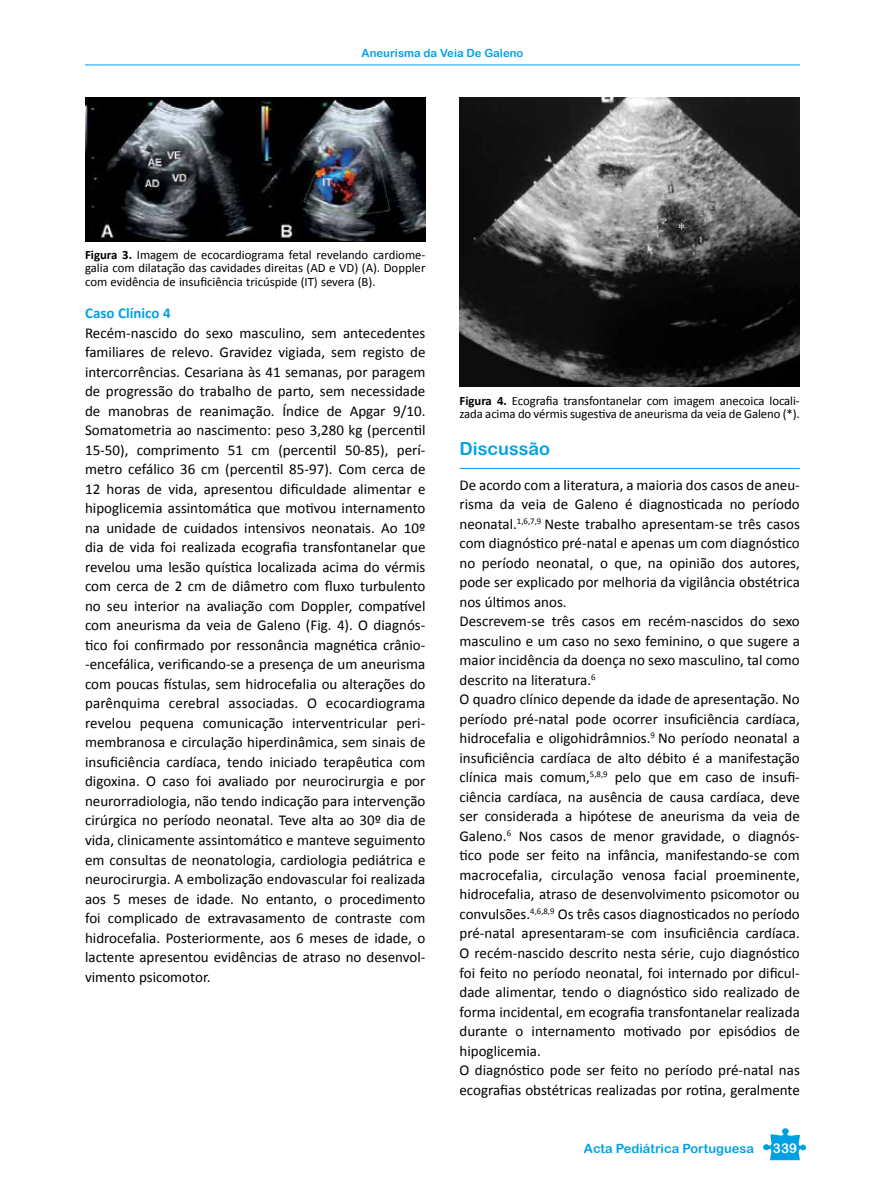
<style>
.page{position:relative;width:885px;height:1191px;background:#fff}
.page>*{position:absolute;margin:0;border:0;box-sizing:border-box;transform-origin:0 0}
.t1{font:18px "Arial Rounded MT Bold";color:#00a1e4}
.t2{font:15px/19.5px "Calibri";color:#000}
.t3{font:13.5px "Arial Rounded MT Bold";color:#fff}
.t4{font:12.75px/13.5px "Calibri";letter-spacing:-.005em;color:#000;text-align:justify}
.t5{font:12.75px "Arial Rounded MT Bold";color:#00a1e4}
.t6{font:11.25px "Arial Rounded MT Bold";color:#00a1e4}
.s1{font-weight:700}
.s2{font-weight:700;color:#00a1e4}
</style>
<div class="page">
<hr style="left:85px;top:65px;width:714px;height:1px;background:#00a1e4">
<svg style="left:763px;top:1128px;width:43px;height:32px"></svg>
<hr style="left:459px;top:468px;width:340px;height:1px;background:#00a1e4">
<img style="left:85px;top:98px;width:340px;height:144px">
<img style="left:459px;top:98px;width:340px;height:288px">
<p class="t6" style="left:361px;top:46px;width:163px">Aneurisma da Veia De Galeno</p>
<p class="t4" style="left:85px;top:247px;width:342px"><span class="s1">Figura 3.</span> Imagem de ecocardiograma fetal revelando cardiome&shy;galia com dilatação das cavidades direitas (AD e VD) (A). Doppler com evidência de insuficiência tricúspide (IT) severa (B).</p>
<p class="t2" style="left:85px;top:303px;width:342px"><span class="s2">Caso Clínico 4<br></span>Recém-nascido do sexo masculino, sem antecedentes familiares de relevo. Gravidez vigiada, sem registo de intercorrências. Cesariana às 41 semanas, por paragem de progressão do trabalho de parto, sem necessidade de manobras de reanimação. Índice de Apgar 9/10.<br>Somatometria ao nascimento: peso 3,280 kg (percentil 15-50), comprimento 51 cm (percentil 50-85), perí&shy;metro cefálico 36 cm (percentil 85-97). Com cerca de 12 horas de vida, apresentou dificuldade alimentar e hipoglicemia assintomática que motivou internamento na unidade de cuidados intensivos neonatais. Ao 10º dia de vida foi realizada ecografia transfontanelar que revelou uma lesão quística localizada acima do vérmis com cerca de 2 cm de diâmetro com fluxo turbulento no seu interior na avaliação com Doppler, compatível com aneurisma da veia de Galeno (Fig. 4). O diagnós&shy;tico foi confirmado por ressonância magnética crânio--encefálica, verificando-se a presença de um aneurisma com poucas fístulas, sem hidrocefalia ou alterações do parênquima cerebral associadas. O ecocardiograma revelou pequena comunicação interventricular peri&shy;membranosa e circulação hiperdinâmica, sem sinais de insuficiência cardíaca, tendo iniciado terapêutica com digoxina. O caso foi avaliado por neurocirurgia e por neurorradiologia, não tendo indicação para intervenção cirúrgica no período neonatal. Teve alta ao 30º dia de vida, clinicamente assintomático e manteve seguimento em consultas de neonatologia, cardiologia pediátrica e neurocirurgia. A embolização endovascular foi realizada aos 5 meses de idade. No entanto, o procedimento foi complicado de extravasamento de contraste com hidrocefalia. Posteriormente, aos 6 meses de idade, o lactente apresentou evidências de atraso no desenvol&shy;vimento psicomotor.</p>
<p class="t4" style="left:459px;top:393px;width:342px"><span class="s1">Figura 4.</span> Ecografia transfontanelar com imagem anecoica locali&shy;zada acima do vérmis sugestiva de aneurisma da veia de Galeno (*).</p>
<p class="t1" style="left:459px;top:438px;width:92px">Discussão</p>
<p class="t2" style="left:459px;top:474px;width:342px">De acordo com a literatura, a maioria dos casos de aneu&shy;risma da veia de Galeno é diagnosticada no período neonatal.<sup>1,6,7,9</sup> Neste trabalho apresentam-se três casos com diagnóstico pré-natal e apenas um com diagnóstico no período neonatal, o que, na opinião dos autores, pode ser explicado por melhoria da vigilância obstétrica nos últimos anos.<br>Descrevem-se três casos em recém-nascidos do sexo masculino e um caso no sexo feminino, o que sugere a maior incidência da doença no sexo masculino, tal como descrito na literatura.<sup>6<br></sup>O quadro clínico depende da idade de apresentação. No período pré-natal pode ocorrer insuficiência cardíaca, hidrocefalia e oligohidrâmnios.<sup>9</sup> No período neonatal a insuficiência cardíaca de alto débito é a manifestação clínica mais comum,<sup>5,8,9</sup> pelo que em caso de insufi&shy;ciência cardíaca, na ausência de causa cardíaca, deve ser considerada a hipótese de aneurisma da veia de Galeno.<sup>6</sup> Nos casos de menor gravidade, o diagnós&shy;tico pode ser feito na infância, manifestando-se com macrocefalia, circulação venosa facial proeminente, hidrocefalia, atraso de desenvolvimento psicomotor ou convulsões.<sup>4,6,8,9</sup> Os três casos diagnosticados no período pré-natal apresentaram-se com insuficiência cardíaca.<br>O recém-nascido descrito nesta série, cujo diagnóstico foi feito no período neonatal, foi internado por dificul&shy;dade alimentar, tendo o diagnóstico sido realizado de forma incidental, em ecografia transfontanelar realizada durante o internamento motivado por episódios de hipoglicemia.<br>O diagnóstico pode ser feito no período pré-natal nas ecografias obstétricas realizadas por rotina, geralmente</p>
<p class="t5" style="left:584px;top:1141px;width:171px">Acta Pediátrica Portuguesa</p>
<p class="t3" style="left:772px;top:1139px;width:26px">339</p>
</div>
